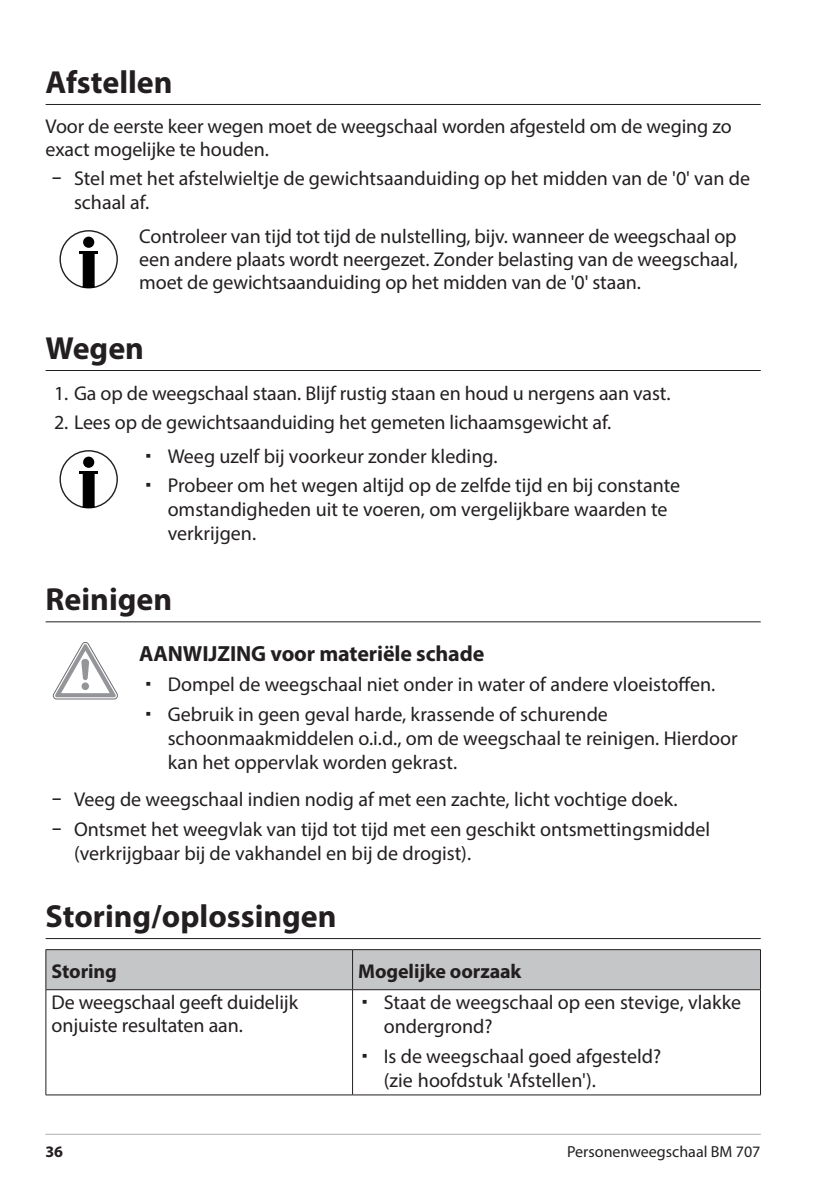
<style>
.page{position:relative;width:840px;height:1191px;background:#fff}
.page>*{position:absolute;margin:0;border:0;box-sizing:border-box;transform-origin:0 0}
.t1{font:700 32px "Myriad Pro";color:#231f20}
.t2{font:700 22px "Myriad Pro";letter-spacing:-.005em;color:#231f20}
.t3{font:20px/24px "Myriad Pro";color:#231f20}
.t4{font:700 20px "Myriad Pro";letter-spacing:-.005em;color:#231f20}
.t5{font:16px "Myriad Pro";color:#231f20}
.t6{font:700 16px "Myriad Pro";color:#231f20}
.s1{font-family:"ALDISUEDOT"}
</style>
<div class="page">
<hr style="left:45px;top:1133px;width:715px;height:1px;background:#adaeb2">
<hr style="left:46px;top:104px;width:714px;height:1px;background:#231f20">
<hr style="left:46px;top:370px;width:714px;height:1px;background:#231f20">
<hr style="left:46px;top:621px;width:714px;height:1px;background:#231f20">
<hr style="left:46px;top:938px;width:714px;height:1px;background:#231f20">
<svg style="left:59px;top:230px;width:59px;height:59px"></svg>
<div style="left:83px;top:237px;width:11px;height:11px;background:#000001;border-radius:50%"></div>
<hr style="left:79px;top:251px;width:19px;height:3px;background:#000001">
<svg style="left:59px;top:450px;width:59px;height:59px"></svg>
<div style="left:83px;top:456px;width:11px;height:12px;background:#000001;border-radius:50%"></div>
<hr style="left:79px;top:471px;width:19px;height:3px;background:#000001">
<svg style="left:53px;top:642px;width:64px;height:57px"></svg>
<div style="left:46px;top:950px;width:713px;height:39px;background:#c5c6c8"></div>
<hr style="left:45px;top:990px;width:1px;height:104px;background:#231f20">
<hr style="left:352px;top:990px;width:1px;height:104px;background:#231f20">
<hr style="left:759px;top:990px;width:1px;height:104px;background:#231f20">
<hr style="left:46px;top:1094px;width:306px;height:1px;background:#231f20">
<hr style="left:352px;top:1094px;width:408px;height:1px;background:#231f20">
<hr style="left:46px;top:949px;width:306px;height:1px;background:#231f20">
<hr style="left:45px;top:950px;width:1px;height:39px;background:#231f20">
<hr style="left:352px;top:949px;width:408px;height:1px;background:#231f20">
<hr style="left:352px;top:950px;width:1px;height:39px;background:#231f20">
<hr style="left:759px;top:950px;width:1px;height:39px;background:#231f20">
<hr style="left:46px;top:989px;width:306px;height:1px;background:#231f20">
<hr style="left:352px;top:989px;width:408px;height:1px;background:#231f20">
<h1 class="t1" style="left:46px;top:61px;width:128px">Afstellen</h1>
<p class="t3" style="left:46px;top:114px;width:687px;line-height:23px">Voor de eerste keer wegen moet de weegschaal worden afgesteld om de weging zo exact mogelijke te houden.</p>
<p class="t3" style="left:74px;top:166px;width:677px;text-indent:-23px"><span class="s1">−</span> Stel met het afstelwieltje de gewichtsaanduiding op het midden van de '0' van de schaal af.</p>
<p class="t3" style="left:139px;top:224px;width:600px;line-height:23px;text-align:justify">Controleer van tijd tot tijd de nulstelling, bijv. wanneer de weegschaal op een andere plaats wordt neergezet. Zonder belasting van de weegschaal, moet de gewichtsaanduiding op het midden van de '0' staan.</p>
<h1 class="t1" style="left:46px;top:327px;width:100px">Wegen</h1>
<p class="t3" style="left:54px;top:381px;width:617px">1. Ga op de weegschaal staan. Blijf rustig staan en houd u nergens aan vast.</p>
<p class="t3" style="left:54px;top:405px;width:558px;line-height:33.4px;text-align:center">2. Lees op de gewichtsaanduiding het gemeten lichaamsgewicht af.<br>Weeg uzelf bij voorkeur zonder kleding.</p>
<p class="t3" style="left:167px;top:473px;width:514px">Probeer om het wegen altijd op de zelfde tijd en bij constante omstandigheden uit te voeren, om vergelijkbare waarden te verkrijgen.</p>
<h1 class="t1" style="left:46px;top:578px;width:128px">Reinigen</h1>
<p class="t2" style="left:139px;top:639px;width:346px">AANWIJZING voor materiële schade</p>
<p class="t3" style="left:167px;top:669px;width:549px;line-height:29.6px">Dompel de weegschaal niet onder in water of andere vloeistoffen.<br>Gebruik in geen geval harde, krassende of schurende</p>
<p class="t3" style="left:167px;top:725px;width:571px">schoonmaakmiddelen o.i.d., om de weegschaal te reinigen. Hierdoor kan het oppervlak worden gekrast.</p>
<p class="t3" style="left:51px;top:784px;width:660px;line-height:29.6px"><span class="s1">−</span> Veeg de weegschaal indien nodig af met een zachte, licht vochtige doek.<br><span class="s1">−</span> Ontsmet het weegvlak van tijd tot tijd met een geschikt ontsmettingsmiddel</p>
<p class="t3" style="left:74px;top:841px;width:398px">(verkrijgbaar bij de vakhandel en bij de drogist).</p>
<h1 class="t1" style="left:46px;top:895px;width:292px">Storing/oplossingen</h1>
<p class="t4" style="left:52px;top:958px;width:67px">Storing</p>
<p class="t4" style="left:358px;top:958px;width:165px">Mogelijke oorzaak</p>
<p class="t3" style="left:52px;top:990px;width:248px;line-height:23px">De weegschaal geeft duidelijk onjuiste resultaten aan.</p>
<p class="t3" style="left:383px;top:990px;width:359px">Staat de weegschaal op een stevige, vlakke ondergrond?</p>
<p class="t3" style="left:383px;top:1044px;width:279px">Is de weegschaal goed afgesteld? (zie hoofdstuk 'Afstellen').</p>
<p class="t6" style="left:45px;top:1140px;width:19px">36</p>
<p class="t5" style="left:567px;top:1141px;width:195px">Personenweegschaal BM 707</p>
</div>
